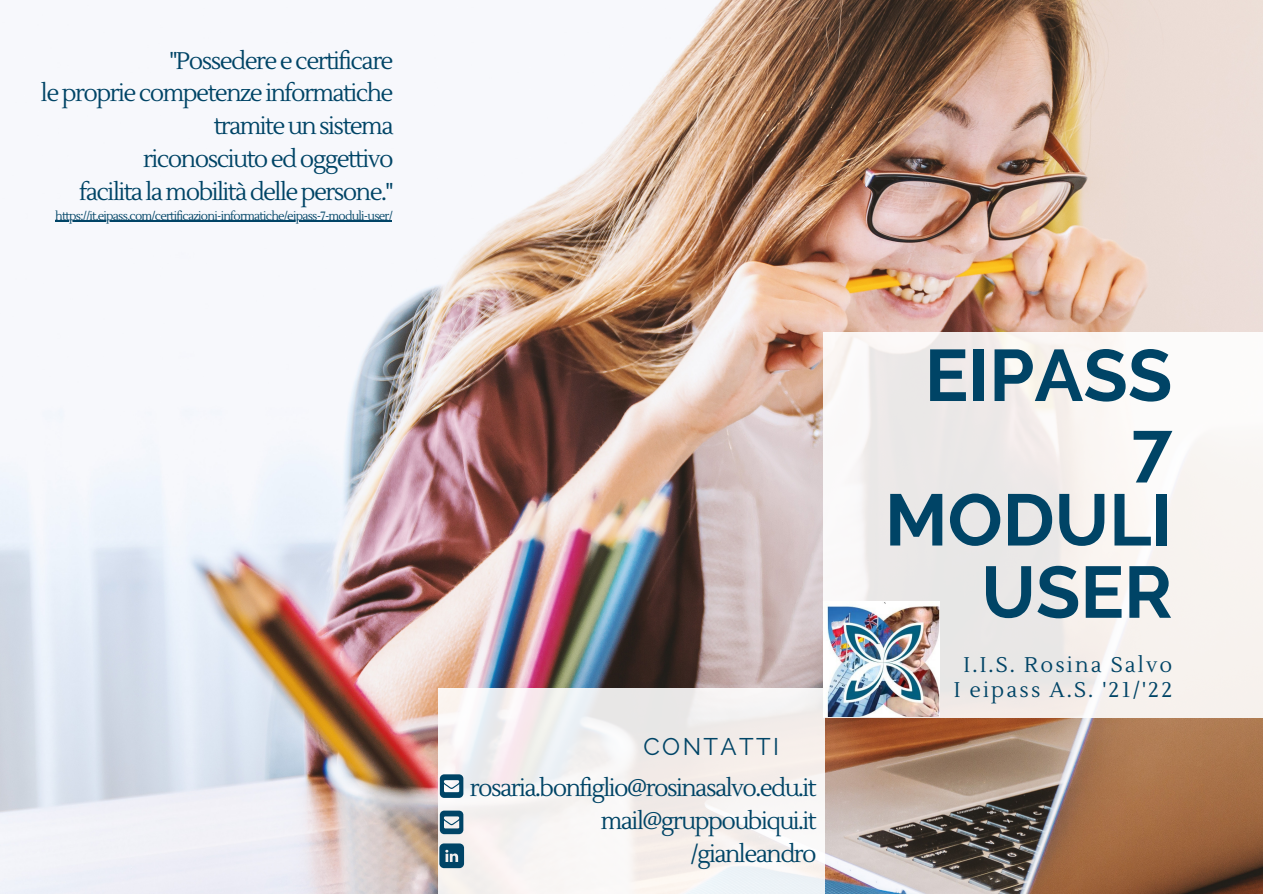
<style>
.page{position:relative;width:1263px;height:894px;background:#fff}
.page>*{position:absolute;margin:0;border:0;box-sizing:border-box;transform-origin:0 0}
.t1{font:700 72.6px "Raleway";color:#046}
.t2{font:24px "Lustria";letter-spacing:-.065em;color:#046}
.t3{font:24px "Raleway";letter-spacing:.1em;color:#046}
.t4{font:21.15px "Lustria";letter-spacing:.1em;color:#046}
.t5{font:12px "Lustria";letter-spacing:-.065em;color:#046}
</style>
<div class="page">
<img style="left:0;top:0;width:1263px;height:893px">
<div style="left:824px;top:332px;width:439px;height:385px;background:linear-gradient(to bottom,#f7f4f3,#f0ece9)"></div>
<div style="left:438px;top:688px;width:386px;height:205px;background:linear-gradient(to right,#f4f2f2,#f4f0ee)"></div>
<img style="left:824px;top:601px;width:116px;height:115px">
<svg style="left:440px;top:774px;width:23px;height:23px"></svg>
<svg style="left:440px;top:810px;width:23px;height:23px"></svg>
<svg style="left:439px;top:843px;width:25px;height:24px"></svg>
<hr style="left:55px;top:221px;width:337px;height:1px;background:#046">
<p class="t2" style="left:169px;top:46px;width:226px">"Possedere e certificare</p>
<p class="t2" style="left:41px;top:78px;width:354px">le proprie competenze informatiche</p>
<p class="t2" style="left:214px;top:111px;width:181px">tramite un sistema</p>
<p class="t2" style="left:143px;top:144px;width:252px">riconosciuto ed oggettivo</p>
<p class="t2" style="left:79px;top:177px;width:316px">facilita la mobilità delle persone."</p>
<p class="t5" style="left:55px;top:208px;width:339px">https://it.eipass.com/certificazioni-informatiche/eipass-7-moduli-user/</p>
<p class="t3" style="left:643px;top:732px;width:137px">CONTATTI</p>
<p class="t2" style="left:470px;top:772px;width:348px">rosaria.bonfiglio@rosinasalvo.edu.it</p>
<p class="t2" style="left:601px;top:805px;width:217px">mail@gruppoubiqui.it</p>
<p class="t2" style="left:690px;top:838px;width:128px">/gianleandro</p>
<p class="t1" style="left:925px;top:332px;width:249px">EIPASS</p>
<p class="t1" style="left:1131px;top:405px;width:42px">7</p>
<p class="t1" style="left:885px;top:477px;width:289px">MODULI</p>
<p class="t1" style="left:981px;top:549px;width:192px">USER</p>
<p class="t4" style="left:963px;top:651px;width:210px">I.I.S. Rosina Salvo</p>
<p class="t4" style="left:954px;top:676px;width:220px">I eipass A.S. '21/'22</p>
</div>
